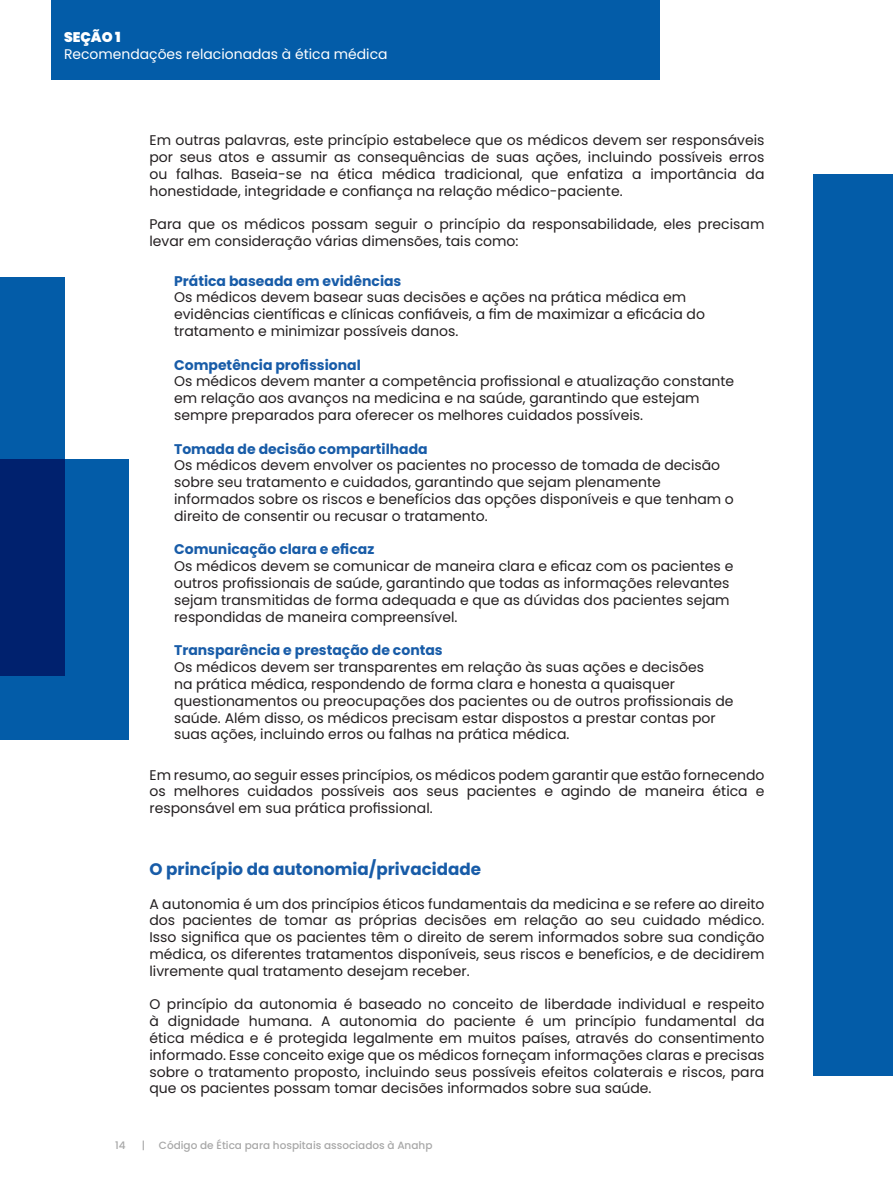
<style>
.page{position:relative;width:893px;height:1191px;background:#fff}
.page>*{position:absolute;margin:0;border:0;box-sizing:border-box;transform-origin:0 0}
.t1{font:700 16.62px "Poppins";color:#185ca8}
.t2{font:14px/16.8px "Poppins";color:#231f20}
.t3{font:700 14px "Poppins";color:#185ca8}
.t4{font:14px "Poppins";color:#fff}
.t5{font:900 14px "Poppins";color:#fff}
.t6{font:500 10.5px "Poppins";color:#a8a8a8}
.s1{font-weight:700;color:#185ca8}
</style>
<div class="page">
<div style="left:0;top:277px;width:64px;height:398px;background:#035ca8"></div>
<svg style="left:0;top:459px;width:129px;height:280px;fill:#035ca8"></svg>
<div style="left:51px;top:0;width:608px;height:80px;background:#035ca8"></div>
<div style="left:814px;top:175px;width:79px;height:901px;background:#035ca8"></div>
<p class="t5" style="left:64px;top:29px;width:58px">SEÇÃO 1</p>
<p class="t4" style="left:64px;top:46px;width:325px">Recomendações relacionadas à ética médica</p>
<p class="t2" style="left:149px;top:132px;width:616px;text-align:justify">Em outras palavras, este princípio estabelece que os médicos devem ser responsáveis por seus atos e assumir as consequências de suas ações, incluindo possíveis erros ou falhas. Baseia-se na ética médica tradicional, que enfatiza a importância da honestidade, integridade e confiança na relação médico-paciente.</p>
<p class="t2" style="left:149px;top:216px;width:616px">Para que os médicos possam seguir o princípio da responsabilidade, eles precisam levar em consideração várias dimensões, tais como:</p>
<p class="t3" style="left:174px;top:272px;width:229px">Prática baseada em evidências</p>
<p class="t2" style="left:174px;top:289px;width:532px">Os médicos devem basear suas decisões e ações na prática médica em evidências científicas e clínicas confiáveis, a fim de maximizar a eficácia do tratamento e minimizar possíveis danos.</p>
<p class="t3" style="left:174px;top:356px;width:188px">Competência profissional</p>
<p class="t2" style="left:174px;top:373px;width:562px">Os médicos devem manter a competência profissional e atualização constante em relação aos avanços na medicina e na saúde, garantindo que estejam sempre preparados para oferecer os melhores cuidados possíveis.</p>
<p class="t3" style="left:174px;top:440px;width:255px">Tomada de decisão compartilhada</p>
<p class="t2" style="left:174px;top:457px;width:561px">Os médicos devem envolver os pacientes no processo de tomada de decisão sobre seu tratamento e cuidados, garantindo que sejam plenamente informados sobre os riscos e benefícios das opções disponíveis e que tenham o direito de consentir ou recusar o tratamento.</p>
<p class="t2" style="left:174px;top:541px;width:561px"><span class="s1">Comunicação clara e eficaz<br></span>Os médicos devem se comunicar de maneira clara e eficaz com os pacientes e outros profissionais de saúde, garantindo que todas as informações relevantes sejam transmitidas de forma adequada e que as dúvidas dos pacientes sejam respondidas de maneira compreensível.</p>
<p class="t2" style="left:174px;top:642px;width:561px"><span class="s1">Transparência e prestação de contas<br></span>Os médicos devem ser transparentes em relação às suas ações e decisões<br>na prática médica, respondendo de forma clara e honesta a quaisquer questionamentos ou preocupações dos pacientes ou de outros profissionais de saúde. Além disso, os médicos precisam estar dispostos a prestar contas por suas ações, incluindo erros ou falhas na prática médica.</p>
<p class="t2" style="left:149px;top:766px;width:616px;text-align:justify">Em resumo, ao seguir esses princípios, os médicos podem garantir que estão fornecendo os melhores cuidados possíveis aos seus pacientes e agindo de maneira ética e responsável em sua prática profissional.</p>
<p class="t1" style="left:149px;top:859px;width:333px">O princípio da autonomia/privacidade</p>
<p class="t2" style="left:149px;top:895px;width:616px;text-align:justify">A autonomia é um dos princípios éticos fundamentais da medicina e se refere ao direito dos pacientes de tomar as próprias decisões em relação ao seu cuidado médico.<br>Isso significa que os pacientes têm o direito de serem informados sobre sua condição médica, os diferentes tratamentos disponíveis, seus riscos e benefícios, e de decidirem livremente qual tratamento desejam receber.</p>
<p class="t2" style="left:149px;top:996px;width:616px;text-align:justify">O princípio da autonomia é baseado no conceito de liberdade individual e respeito à dignidade humana. A autonomia do paciente é um princípio fundamental da ética médica e é protegida legalmente em muitos países, através do consentimento informado. Esse conceito exige que os médicos forneçam informações claras e precisas sobre o tratamento proposto, incluindo seus possíveis efeitos colaterais e riscos, para que os pacientes possam tomar decisões informados sobre sua saúde.</p>
<p class="t6" style="left:115px;top:1139px;width:12px">14</p>
<p class="t6" style="left:142px;top:1139px;width:5px">|</p>
<p class="t6" style="left:159px;top:1139px;width:275px">Código de Ética para hospitais associados à Anahp</p>
</div>
